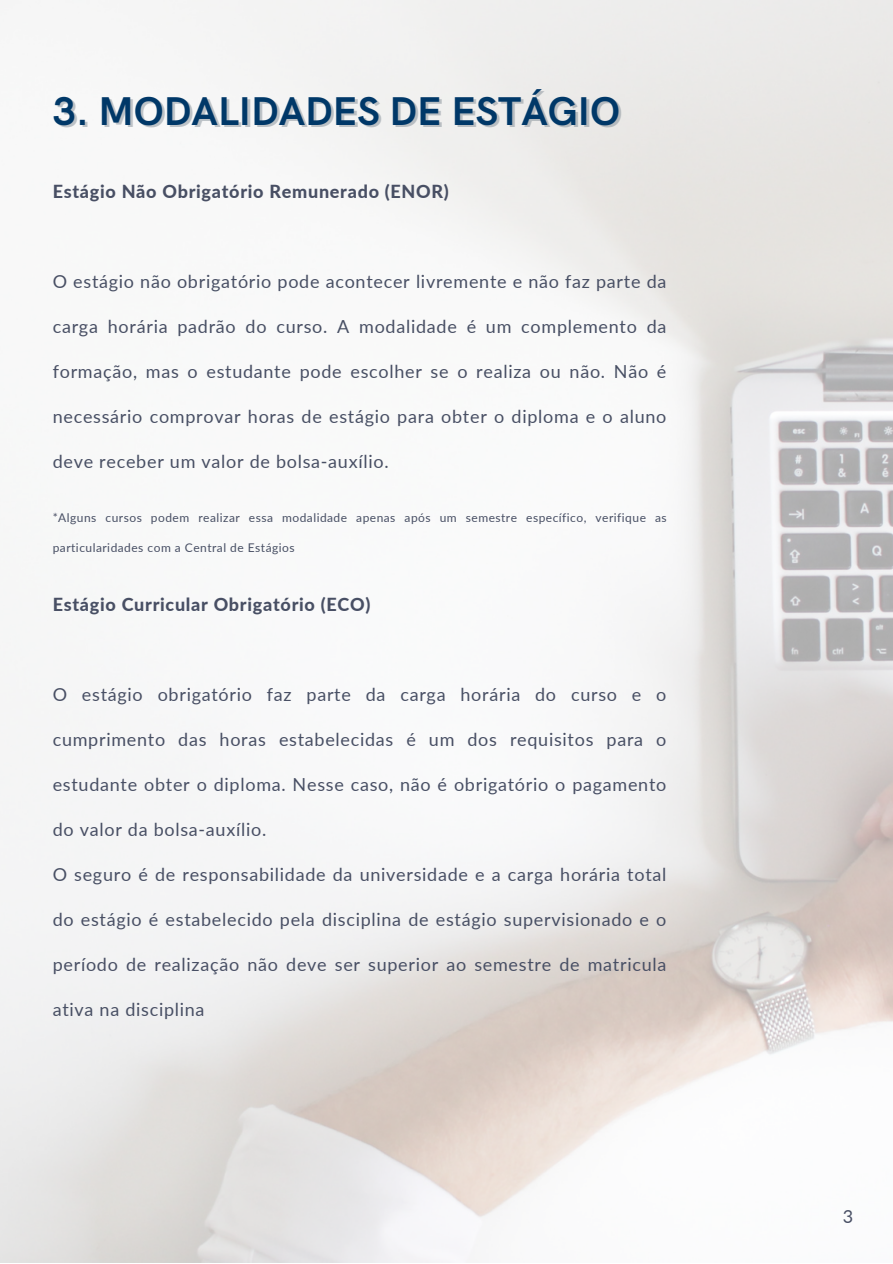
<style>
.page{position:relative;width:893px;height:1264px;background:#fff}
.page>*{position:absolute;margin:0;border:0;box-sizing:border-box;transform-origin:0 0}
.t1{font:700 40.2px "HK Grotesk";color:#003868}
.t2{font:18px "Lato";letter-spacing:.04em;color:#484f64}
.t3{font:800 18px "Lato";letter-spacing:.04em;color:#484f64}
.t4{font:12px "Lato";letter-spacing:.04em;color:#484f64}
</style>
<div class="page">
<img style="left:0;top:0;width:892px;height:1262px">
<p class="t1" style="left:53px;top:89px;width:569px">3. MODALIDADES DE ESTÁGIO</p>
<p class="t3" style="left:53px;top:180px;width:397px">Estágio Não Obrigatório Remunerado (ENOR)</p>
<p class="t2" style="left:53px;top:270px;width:615px">O estágio não obrigatório pode acontecer livremente e não faz parte da</p>
<p class="t2" style="left:53px;top:315px;width:615px">carga horária padrão do curso. A modalidade é um complemento da</p>
<p class="t2" style="left:53px;top:360px;width:615px">formação, mas o estudante pode escolher se o realiza ou não. Não é</p>
<p class="t2" style="left:53px;top:405px;width:615px">necessário comprovar horas de estágio para obter o diploma e o aluno</p>
<p class="t2" style="left:53px;top:450px;width:337px">deve receber um valor de bolsa-auxílio.</p>
<p class="t4" style="left:53px;top:510px;width:615px">*Alguns cursos podem realizar essa modalidade apenas após um semestre específico, verifique as</p>
<p class="t4" style="left:53px;top:540px;width:243px">particularidades com a Central de Estágios</p>
<p class="t3" style="left:53px;top:593px;width:319px">Estágio Curricular Obrigatório (ECO)</p>
<p class="t2" style="left:53px;top:683px;width:615px">O estágio obrigatório faz parte da carga horária do curso e o</p>
<p class="t2" style="left:53px;top:728px;width:615px">cumprimento das horas estabelecidas é um dos requisitos para o</p>
<p class="t2" style="left:53px;top:773px;width:615px">estudante obter o diploma. Nesse caso, não é obrigatório o pagamento</p>
<p class="t2" style="left:53px;top:818px;width:215px">do valor da bolsa-auxílio.</p>
<p class="t2" style="left:53px;top:863px;width:615px">O seguro é de responsabilidade da universidade e a carga horária total</p>
<p class="t2" style="left:53px;top:908px;width:615px">do estágio é estabelecido pela disciplina de estágio supervisionado e o</p>
<p class="t2" style="left:53px;top:953px;width:615px">período de realização não deve ser superior ao semestre de matricula</p>
<p class="t2" style="left:53px;top:998px;width:153px">ativa na disciplina</p>
<p class="t2" style="left:842px;top:1205px;width:12px">3</p>
</div>
